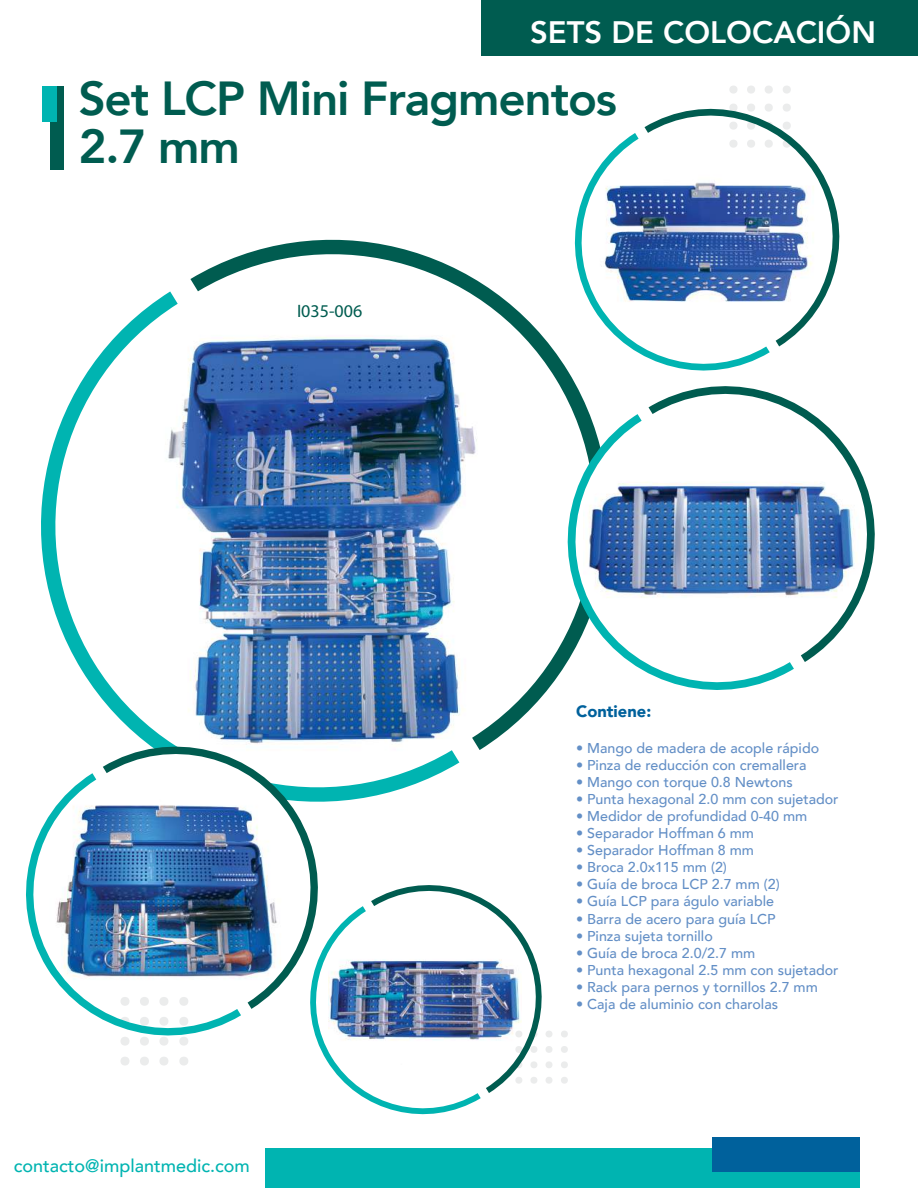
<style>
.page{position:relative;width:918px;height:1188px;background:#fff}
.page>*{position:absolute;margin:0;border:0;box-sizing:border-box;transform-origin:0 0}
.t1{font:800 47.7px/48px "Avenir";letter-spacing:-.025em;color:#005c50}
.t2{font:800 31.05px "Avenir";color:#fff}
.t3{font:500 18px "Avenir";color:#00b4b1}
.t4{font:18px "Myriad Pro";color:#005c50}
.t5{font:900 16.5px "Avenir";color:#00619c}
.t6{font:500 14.25px "Avenir";color:#638fc6}
</style>
<div class="page">
<div style="left:265px;top:1148px;width:595px;height:40px;background:#00b4b1"></div>
<div style="left:712px;top:1137px;width:148px;height:35px;background:#00619c"></div>
<div style="left:481px;top:0;width:437px;height:55px;background:#005c50"></div>
<svg style="left:41px;top:291px;width:418px;height:510px"></svg>
<img style="left:190px;top:239px;width:400px;height:511px">
<div style="left:50px;top:86px;width:14px;height:83px;background:#005c50"></div>
<div style="left:42px;top:86px;width:15px;height:36px;background:#00b4b1"></div>
<div style="left:120px;top:1057px;width:9px;height:9px;background:#ebecec;border-radius:50%"></div>
<div style="left:140px;top:1057px;width:9px;height:9px;background:#ebecec;border-radius:50%"></div>
<div style="left:159px;top:1057px;width:9px;height:9px;background:#ebecec;border-radius:50%"></div>
<div style="left:179px;top:1057px;width:9px;height:9px;background:#ebecec;border-radius:50%"></div>
<div style="left:729px;top:86px;width:9px;height:8px;background:#ebecec;border-radius:50%"></div>
<div style="left:747px;top:86px;width:8px;height:8px;background:#ebecec;border-radius:50%"></div>
<div style="left:765px;top:86px;width:8px;height:8px;background:#ebecec;border-radius:50%"></div>
<div style="left:783px;top:86px;width:8px;height:8px;background:#ebecec;border-radius:50%"></div>
<div style="left:561px;top:1031px;width:7px;height:6px;background:#ebecec;border-radius:50%"></div>
<div style="left:561px;top:1046px;width:7px;height:7px;background:#ebecec;border-radius:50%"></div>
<div style="left:561px;top:1061px;width:7px;height:7px;background:#ebecec;border-radius:50%"></div>
<div style="left:561px;top:1077px;width:7px;height:7px;background:#ebecec;border-radius:50%"></div>
<img style="left:103px;top:727px;width:235px;height:282px">
<img style="left:26px;top:773px;width:215px;height:273px">
<img style="left:295px;top:869px;width:257px;height:246px">
<svg style="left:645px;top:91px;width:195px;height:255px"></svg>
<svg style="left:557px;top:133px;width:213px;height:255px"></svg>
<svg style="left:649px;top:365px;width:226px;height:297px"></svg>
<img style="left:547px;top:414px;width:247px;height:297px">
<h2 class="t2" style="left:530px;top:8px;width:347px">SETS DE COLOCACIÓN</h2>
<h1 class="t1" style="left:78px;top:74px;width:540px">Set LCP Mini Fragmentos<br>2.7 mm</h1>
<p class="t4" style="left:297px;top:300px;width:67px">I035-006</p>
<p class="t3" style="left:14px;top:1150px;width:237px">contacto@implantmedic.com</p>
<p class="t5" style="left:576px;top:698px;width:77px">Contiene:</p>
<p class="t6" style="left:576px;top:735px;width:245px">• Mango de madera de acople rápido</p>
<p class="t6" style="left:576px;top:752px;width:232px">• Pinza de reducción con cremallera</p>
<p class="t6" style="left:576px;top:769px;width:218px">• Mango con torque 0.8 Newtons</p>
<p class="t6" style="left:576px;top:787px;width:264px">• Punta hexagonal 2.0 mm con sujetador</p>
<p class="t6" style="left:576px;top:804px;width:233px">• Medidor de profundidad 0-40 mm</p>
<p class="t6" style="left:576px;top:821px;width:179px">• Separador Hoffman 6 mm</p>
<p class="t6" style="left:576px;top:838px;width:179px">• Separador Hoffman 8 mm</p>
<p class="t6" style="left:576px;top:855px;width:152px">• Broca 2.0x115 mm (2)</p>
<p class="t6" style="left:576px;top:872px;width:205px">• Guía de broca LCP 2.7 mm (2)</p>
<p class="t6" style="left:576px;top:889px;width:199px">• Guía LCP para águlo variable</p>
<p class="t6" style="left:576px;top:906px;width:201px">• Barra de acero para guía LCP</p>
<p class="t6" style="left:576px;top:923px;width:138px">• Pinza sujeta tornillo</p>
<p class="t6" style="left:576px;top:940px;width:181px">• Guía de broca 2.0/2.7 mm</p>
<p class="t6" style="left:576px;top:958px;width:264px">• Punta hexagonal 2.5 mm con sujetador</p>
<p class="t6" style="left:576px;top:975px;width:243px">• Rack para pernos y tornillos 2.7 mm</p>
<p class="t6" style="left:576px;top:992px;width:203px">• Caja de aluminio con charolas</p>
</div>
